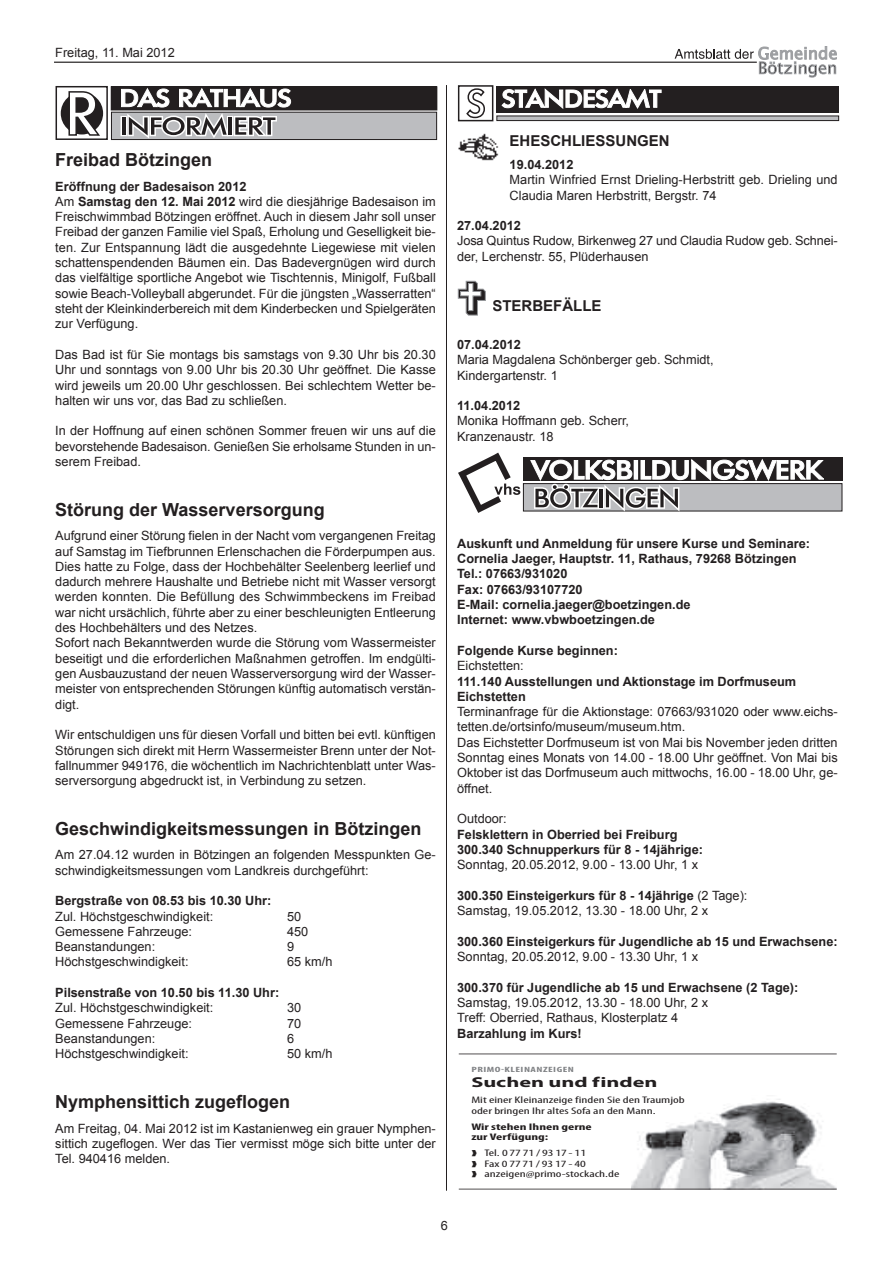
<style>
.page{position:relative;width:893px;height:1263px;background:#fff}
.page>*{position:absolute;margin:0;border:0;box-sizing:border-box;transform-origin:0 0}
.t1{font:700 18px "Arial";color:#231f20}
.t2{font:700 15px "Arial";color:#231f20}
.t3{font:700 14.4px "Myriad Pro";color:#231f20;scale:1.55 1}
.t4{font:12.75px/15.3px "Arial";color:#231f20}
.t5{font:700 12.75px/15.3px "Arial";color:#231f20}
.t6{font:condensed 9.6px/10.5px "Myriad Pro";color:#231f20;scale:1.55 1}
.t7{font:700 condensed 9.6px/10.5px "Myriad Pro";color:#231f20;scale:1.55 1}
.t8{font:700 condensed 7.65px "Myriad Pro";color:#808285;scale:1.55 1}
.s1{font-weight:700}
</style>
<div class="page">
<hr style="left:446px;top:85px;width:1px;height:1106px;background:#231f20">
<hr style="left:54px;top:62px;width:703px;height:1px;background:#231f20">
<svg style="left:675px;top:46px;width:162px;height:31px"></svg>
<svg style="left:55px;top:86px;width:383px;height:54px"></svg>
<div style="left:111px;top:112px;width:326px;height:28px;background:#bcbdc0"></div>
<div style="left:111px;top:112px;width:326px;height:28px;border:1px solid #231f20"></div>
<div style="left:56px;top:87px;width:51px;height:52px;background:#fff"></div>
<div style="left:56px;top:86px;width:52px;height:54px;border:2px solid #231f20"></div>
<div style="left:111px;top:87px;width:326px;height:23px;background:#231f20"></div>
<div style="left:111px;top:86px;width:326px;height:24px;border:1px solid #231f20"></div>
<svg style="left:119px;top:89px;width:172px;height:51px"></svg>
<div style="left:61px;top:92px;width:42px;height:42px;background:#231f20;border-radius:50%"></div>
<svg style="left:68px;top:91px;width:34px;height:45px"></svg>
<svg style="left:457px;top:85px;width:383px;height:37px"></svg>
<div style="left:497px;top:116px;width:342px;height:5px;background:#bcbdc0"></div>
<div style="left:496px;top:115px;width:343px;height:6px;border:1px solid #231f20"></div>
<div style="left:459px;top:86px;width:34px;height:35px;background:#fff"></div>
<div style="left:458px;top:85px;width:35px;height:36px;border:2px solid #231f20"></div>
<svg style="left:465px;top:88px;width:21px;height:31px"></svg>
<div style="left:496px;top:86px;width:343px;height:26px;background:#231f20"></div>
<svg style="left:502px;top:89px;width:159px;height:19px"></svg>
<svg style="left:458px;top:281px;width:28px;height:34px"></svg>
<img style="left:458px;top:133px;width:41px;height:28px">
<div style="left:523px;top:457px;width:319px;height:24px;background:#231f20"></div>
<div style="left:523px;top:484px;width:319px;height:27px;background:#bcbdc0"></div>
<svg style="left:458px;top:452px;width:366px;height:61px"></svg>
<img style="left:631px;top:1099px;width:206px;height:90px">
<hr style="left:459px;top:1054px;width:378px;height:1px;background:#231f20">
<hr style="left:459px;top:1189px;width:378px;height:1px;background:#231f20">
<p class="t4" style="left:55px;top:44px;width:121px">Freitag, 11. Mai 2012</p>
<h1 class="t1" style="left:55px;top:150px;width:159px">Freibad Bötzingen</h1>
<p class="t4" style="left:55px;top:178px;width:382px"><span class="s1">Eröffnung der Badesaison 2012<br></span>Am <span class="s1">Samstag den 12. Mai 2012</span> wird die diesjährige Badesaison im Freischwimmbad Bötzingen eröffnet. Auch in diesem Jahr soll unser Freibad der ganzen Familie viel Spaß, Erholung und Geselligkeit bie&shy;ten. Zur Entspannung lädt die ausgedehnte Liegewiese mit vielen schattenspendenden Bäumen ein. Das Badevergnügen wird durch das vielfältige sportliche Angebot wie Tischtennis, Minigolf, Fußball sowie Beach-Volleyball abgerundet. Für die jüngsten „Wasserratten“ steht der Kleinkinderbereich mit dem Kinderbecken und Spielgeräten zur Verfügung.</p>
<p class="t4" style="left:55px;top:347px;width:382px;text-align:justify">Das Bad ist für Sie montags bis samstags von 9.30 Uhr bis 20.30<br>Uhr und sonntags von 9.00 Uhr bis 20.30 Uhr geöffnet. Die Kasse wird jeweils um 20.00 Uhr geschlossen. Bei schlechtem Wetter be&shy;halten wir uns vor, das Bad zu schließen.</p>
<p class="t4" style="left:55px;top:423px;width:382px;text-align:justify">In der Hoffnung auf einen schönen Sommer freuen wir uns auf die bevorstehende Badesaison. Genießen Sie erholsame Stunden in un&shy;serem Freibad.</p>
<h1 class="t1" style="left:55px;top:500px;width:271px">Störung der Wasserversorgung</h1>
<p class="t4" style="left:55px;top:528px;width:382px">Aufgrund einer Störung fielen in der Nacht vom vergangenen Freitag auf Samstag im Tiefbrunnen Erlenschachen die Förderpumpen aus.<br>Dies hatte zu Folge, dass der Hochbehälter Seelenberg leerlief und dadurch mehrere Haushalte und Betriebe nicht mit Wasser versorgt werden konnten. Die Befüllung des Schwimmbeckens im Freibad war nicht ursächlich, führte aber zu einer beschleunigten Entleerung des Hochbehälters und des Netzes.<br>Sofort nach Bekanntwerden wurde die Störung vom Wassermeister beseitigt und die erforderlichen Maßnahmen getroffen. Im endgülti&shy;gen Ausbauzustand der neuen Wasserversorgung wird der Wasser&shy;meister von entsprechenden Störungen künftig automatisch verstän&shy;digt.</p>
<p class="t4" style="left:55px;top:727px;width:382px;text-align:justify">Wir entschuldigen uns für diesen Vorfall und bitten bei evtl. künftigen Störungen sich direkt mit Herrn Wassermeister Brenn unter der Not&shy;fallnummer 949176, die wöchentlich im Nachrichtenblatt unter Was&shy;serversorgung abgedruckt ist, in Verbindung zu setzen.</p>
<h1 class="t1" style="left:55px;top:819px;width:368px">Geschwindigkeitsmessungen in Bötzingen</h1>
<p class="t4" style="left:55px;top:847px;width:382px">Am 27.04.12 wurden in Bötzingen an folgenden Messpunkten Ge&shy;schwindigkeitsmessungen vom Landkreis durchgeführt:</p>
<p class="t5" style="left:55px;top:893px;width:218px">Bergstraße von 08.53 bis 10.30 Uhr:</p>
<p class="t4" style="left:55px;top:908px;width:160px">Zul. Höchstgeschwindigkeit:</p>
<p class="t4" style="left:287px;top:908px;width:16px">50</p>
<p class="t4" style="left:55px;top:924px;width:138px">Gemessene Fahrzeuge:</p>
<p class="t4" style="left:287px;top:924px;width:23px">450</p>
<p class="t4" style="left:55px;top:939px;width:101px">Beanstandungen:</p>
<p class="t4" style="left:287px;top:939px;width:9px">9</p>
<p class="t4" style="left:55px;top:954px;width:135px">Höchstgeschwindigkeit:</p>
<p class="t4" style="left:287px;top:954px;width:47px">65 km/h</p>
<p class="t5" style="left:55px;top:985px;width:225px">Pilsenstraße von 10.50 bis 11.30 Uhr:</p>
<p class="t4" style="left:55px;top:1000px;width:160px">Zul. Höchstgeschwindigkeit:</p>
<p class="t4" style="left:287px;top:1000px;width:16px">30</p>
<p class="t4" style="left:55px;top:1015px;width:138px">Gemessene Fahrzeuge:</p>
<p class="t4" style="left:287px;top:1015px;width:16px">70</p>
<p class="t4" style="left:55px;top:1031px;width:101px">Beanstandungen:</p>
<p class="t4" style="left:287px;top:1031px;width:9px">6</p>
<p class="t4" style="left:55px;top:1046px;width:135px">Höchstgeschwindigkeit:</p>
<p class="t4" style="left:287px;top:1046px;width:47px">50 km/h</p>
<h1 class="t1" style="left:55px;top:1092px;width:237px">Nymphensittich zugeflogen</h1>
<p class="t4" style="left:55px;top:1120px;width:382px;text-align:justify">Am Freitag, 04. Mai 2012 ist im Kastanienweg ein grauer Nymphen&shy;sittich zugeflogen. Wer das Tier vermisst möge sich bitte unter der Tel. 940416 melden.</p>
<p class="t2" style="left:510px;top:133px;width:162px">EHESCHLIESSUNGEN</p>
<p class="t5" style="left:510px;top:157px;width:65px">19.04.2012</p>
<p class="t4" style="left:510px;top:172px;width:330px">Martin Winfried Ernst Drieling-Herbstritt geb. Drieling und<br>Claudia Maren Herbstritt, Bergstr. 74</p>
<p class="t5" style="left:457px;top:218px;width:65px">27.04.2012</p>
<p class="t4" style="left:457px;top:233px;width:382px">Josa Quintus Rudow, Birkenweg 27 und Claudia Rudow geb. Schnei&shy;der, Lerchenstr. 55, Plüderhausen</p>
<p class="t2" style="left:492px;top:297px;width:111px">STERBEFÄLLE</p>
<p class="t5" style="left:457px;top:337px;width:65px">07.04.2012</p>
<p class="t4" style="left:457px;top:352px;width:258px">Maria Magdalena Schönberger geb. Schmidt,<br>Kindergartenstr. 1</p>
<p class="t5" style="left:457px;top:398px;width:65px">11.04.2012</p>
<p class="t4" style="left:457px;top:413px;width:173px">Monika Hoffmann geb. Scherr,<br>Kranzenaustr. 18</p>
<p class="t5" style="left:457px;top:536px;width:355px">Auskunft und Anmeldung für unsere Kurse und Seminare:<br>Cornelia Jaeger, Hauptstr. 11, Rathaus, 79268 Bötzingen Tel.: 07663/931020<br>Fax: 07663/93107720<br>E-Mail: cornelia.jaeger@boetzingen.de<br>Internet: www.vbwboetzingen.de</p>
<p class="t5" style="left:457px;top:643px;width:162px">Folgende Kurse beginnen:</p>
<p class="t4" style="left:457px;top:658px;width:68px">Eichstetten:</p>
<p class="t5" style="left:457px;top:673px;width:341px">111.140 Ausstellungen und Aktionstage im Dorfmuseum<br>Eichstetten</p>
<p class="t4" style="left:457px;top:704px;width:382px">Terminanfrage für die Aktionstage: 07663/931020 oder www.eichs&shy;tetten.de/ortsinfo/museum/museum.htm.<br>Das Eichstetter Dorfmuseum ist von Mai bis November jeden dritten Sonntag eines Monats von 14.00 - 18.00 Uhr geöffnet. Von Mai bis Oktober ist das Dorfmuseum auch mittwochs, 16.00 - 18.00 Uhr, ge&shy;öffnet.</p>
<p class="t4" style="left:457px;top:811px;width:51px">Outdoor:</p>
<p class="t5" style="left:457px;top:826px;width:247px">Felsklettern in Oberried bei Freiburg<br>300.340 Schnupperkurs für 8 - 14jährige:</p>
<p class="t4" style="left:457px;top:857px;width:243px">Sonntag, 20.05.2012, 9.00 - 13.00 Uhr, 1 x</p>
<p class="t4" style="left:457px;top:888px;width:292px"><span class="s1">300.350 Einsteigerkurs für 8 - 14jährige</span> (2 Tage):<br>Samstag, 19.05.2012, 13.30 - 18.00 Uhr, 2 x</p>
<p class="t5" style="left:457px;top:934px;width:382px">300.360 Einsteigerkurs für Jugendliche ab 15 und Erwachsene:</p>
<p class="t4" style="left:457px;top:949px;width:243px">Sonntag, 20.05.2012, 9.00 - 13.30 Uhr, 1 x</p>
<p class="t5" style="left:457px;top:979px;width:343px">300.370 für Jugendliche ab 15 und Erwachsene (2 Tage):</p>
<p class="t4" style="left:457px;top:995px;width:252px">Samstag, 19.05.2012, 13.30 - 18.00 Uhr, 2 x<br>Treff: Oberried, Rathaus, Klosterplatz 4</p>
<p class="t5" style="left:457px;top:1025px;width:126px">Barzahlung im Kurs!</p>
<p class="t8" style="left:471px;top:1067px;width:68px">PRIMO-KLEINANZEIGEN</p>
<p class="t3" style="left:471px;top:1077px;width:122px">Suchen und finden</p>
<p class="t6" style="left:471px;top:1095px;width:139px">Mit einer Kleinanzeige finden Sie den Traumjob oder bringen Ihr altes Sofa an den Mann.</p>
<p class="t7" style="left:471px;top:1122px;width:79px">Wir stehen Ihnen gerne zur Verfügung:</p>
<p class="t6" style="left:484px;top:1148px;width:89px">Tel.07771/9317-11<br>Fax07771/9317-40 anzeigen@primo-stockach.de</p>
<p class="t4" style="left:441px;top:1218px;width:9px">6</p>
</div>
